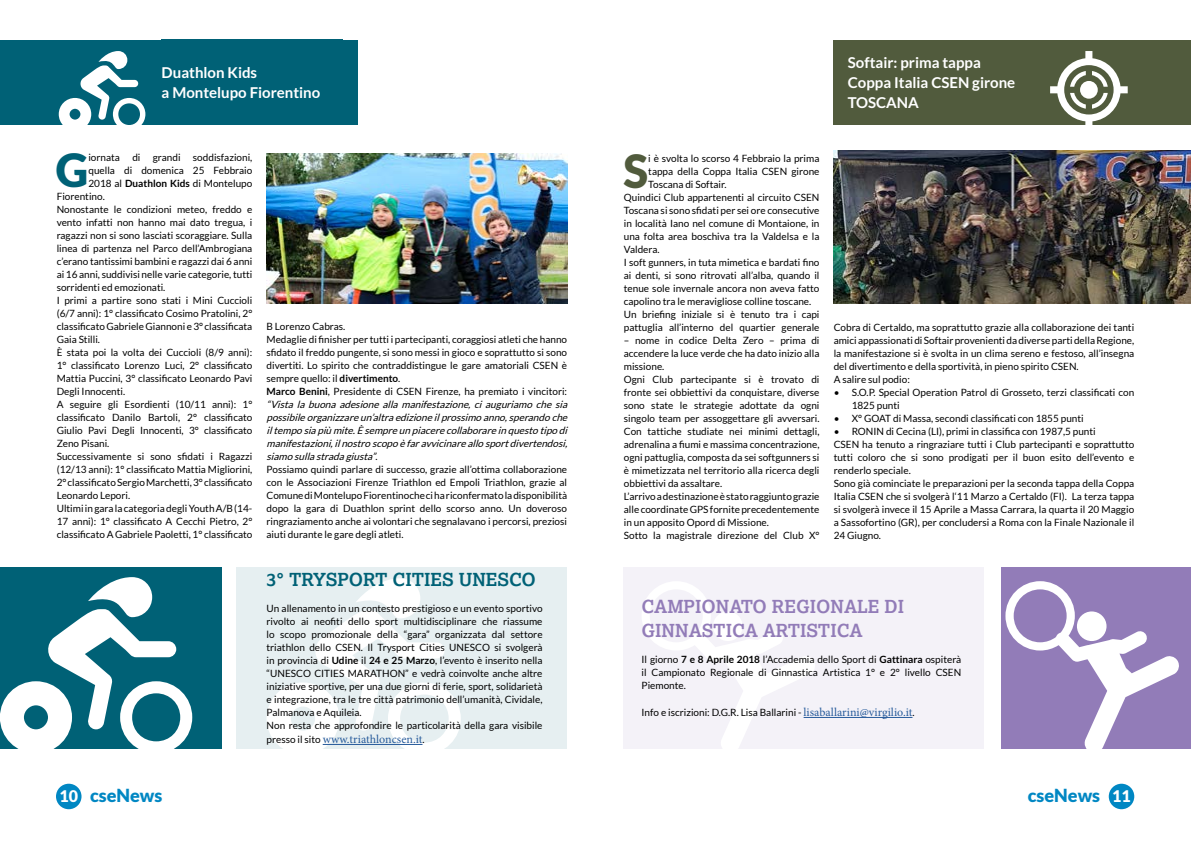
<style>
.page{position:relative;width:1191px;height:842px;background:#fff}
.page>*{position:absolute;margin:0;border:0;box-sizing:border-box;transform-origin:0 0}
.t1{font:900 45.7px "Lato";color:#515b3d}
.t2{font:900 45.7px "Lato";color:#006176}
.t3{font:700 18px/24px "Lexia Da Ma";color:#927cb8}
.t4{font:700 18px "Lexia Da Ma";color:#006176}
.t5{font:900 18px "Lato";color:#0087c3}
.t6{font:700 15px/20px "Lato";color:#fff}
.t7{font:12px "Minion Pro";letter-spacing:.005em;color:#275b9b}
.t8{font:10px/13px "Lato";color:#000}
.s1{font-weight:700}
.s2{font-style:italic}
.s3{font-family:"Lato";font-size:10px;color:#000}
.s4{font-family:"Minion Pro";font-size:12px;color:#275b9b}
.s5{font-size:16px;color:#fff}
</style>
<div class="page">
<div style="left:624px;top:567px;width:360px;height:181px;background:#f4f2f8"></div>
<svg style="left:641px;top:582px;width:175px;height:167px"></svg>
<div style="left:713px;top:611px;width:29px;height:30px;background:#fff;border-radius:50%"></div>
<hr style="left:803px;top:717px;width:109px;height:1px;background:#275b9b">
<div style="left:1001px;top:567px;width:190px;height:181px;background:#927cb8"></div>
<svg style="left:1005px;top:581px;width:175px;height:168px"></svg>
<div style="left:1077px;top:611px;width:29px;height:30px;background:#fff;border-radius:50%"></div>
<div style="left:833px;top:40px;width:358px;height:84px;background:#515b3d"></div>
<svg style="left:1050px;top:51px;width:77px;height:74px"></svg>
<img style="left:833px;top:150px;width:358px;height:153px">
<div style="left:0;top:567px;width:221px;height:181px;background:#006176"></div>
<svg style="left:0;top:577px;width:192px;height:172px"></svg>
<div style="left:236px;top:567px;width:331px;height:181px;background:#e6eff1"></div>
<svg style="left:266px;top:578px;width:195px;height:171px"></svg>
<hr style="left:323px;top:744px;width:99px;height:1px;background:#275b9b">
<img style="left:266px;top:153px;width:301px;height:150px">
<div style="left:0;top:40px;width:357px;height:84px;background:#006176"></div>
<svg style="left:59px;top:51px;width:86px;height:74px"></svg>
<div style="left:56px;top:784px;width:25px;height:25px;background:#0087c3;border-radius:50%"></div>
<div style="left:1108px;top:784px;width:26px;height:25px;background:#0087c3;border-radius:50%"></div>
<h3 class="t6" style="left:162px;top:62px;width:160px">Duathlon Kids<br>a Montelupo Fiorentino</h3>
<h1 class="t2" style="left:56px;top:144px;width:34px">G</h1>
<p class="t8" style="left:88px;top:151px;width:165px">iornata di grandi soddisfazioni,</p>
<p class="t8" style="left:88px;top:164px;width:165px">quella di domenica 25 Febbraio</p>
<p class="t8" style="left:88px;top:177px;width:165px">2018 al <span class="s1">Duathlon Kids</span> di Montelupo</p>
<p class="t8" style="left:57px;top:190px;width:50px">Fiorentino.</p>
<p class="t8" style="left:57px;top:203px;width:197px">Nonostante le condizioni meteo, freddo e</p>
<p class="t8" style="left:57px;top:216px;width:197px">vento infatti non hanno mai dato tregua, i</p>
<p class="t8" style="left:57px;top:229px;width:197px">ragazzi non si sono lasciati scoraggiare. Sulla</p>
<p class="t8" style="left:57px;top:242px;width:197px">linea di partenza nel Parco dell’Ambrogiana</p>
<p class="t8" style="left:57px;top:255px;width:197px">c’erano tantissimi bambini e ragazzi dai 6 anni</p>
<p class="t8" style="left:57px;top:268px;width:197px">ai 16 anni, suddivisi nelle varie categorie, tutti</p>
<p class="t8" style="left:57px;top:281px;width:110px">sorridenti ed emozionati.</p>
<p class="t8" style="left:57px;top:294px;width:197px">I primi a partire sono stati i Mini Cuccioli</p>
<p class="t8" style="left:57px;top:307px;width:197px">(6/7 anni): 1° classificato Cosimo Pratolini, 2°</p>
<p class="t8" style="left:57px;top:320px;width:197px">classificato Gabriele Giannoni e 3° classificata</p>
<p class="t8" style="left:57px;top:333px;width:45px">Gaia Stilli.</p>
<p class="t8" style="left:57px;top:346px;width:197px">È stata poi la volta dei Cuccioli (8/9 anni):</p>
<p class="t8" style="left:57px;top:359px;width:197px">1° classificato Lorenzo Luci, 2° classificato</p>
<p class="t8" style="left:57px;top:372px;width:197px">Mattia Puccini, 3° classificato Leonardo Pavi</p>
<p class="t8" style="left:57px;top:385px;width:70px">Degli Innocenti.</p>
<p class="t8" style="left:57px;top:398px;width:197px">A seguire gli Esordienti (10/11 anni): 1°</p>
<p class="t8" style="left:57px;top:411px;width:197px">classificato Danilo Bartoli, 2° classificato</p>
<p class="t8" style="left:57px;top:424px;width:197px">Giulio Pavi Degli Innocenti, 3° classificato</p>
<p class="t8" style="left:57px;top:437px;width:54px">Zeno Pisani.</p>
<p class="t8" style="left:57px;top:450px;width:197px">Successivamente si sono sfidati i Ragazzi</p>
<p class="t8" style="left:57px;top:463px;width:197px">(12/13 anni): 1° classificato Mattia Migliorini,</p>
<p class="t8" style="left:57px;top:476px;width:197px">2° classificato Sergio Marchetti, 3° classificato</p>
<p class="t8" style="left:57px;top:489px;width:75px">Leonardo Lepori.</p>
<p class="t8" style="left:57px;top:502px;width:197px">Ultimi in gara la categoria degli Youth A/B (14-</p>
<p class="t8" style="left:57px;top:515px;width:197px">17 anni): 1° classificato A Cecchi Pietro, 2°</p>
<p class="t8" style="left:57px;top:528px;width:197px">classificato A Gabriele Paoletti, 1° classificato</p>
<p class="t8" style="left:266px;top:320px;width:305px">B Lorenzo Cabras.<br>Medaglie di finisher per tutti i partecipanti, coraggiosi atleti che hanno sfidato il freddo pungente, si sono messi in gioco e soprattutto si sono divertiti. Lo spirito che contraddistingue le gare amatoriali CSEN è sempre quello: il <span class="s1">divertimento</span>.<br><span class="s1">Marco Benini</span>, Presidente di CSEN Firenze, ha premiato i vincitori: <span class="s2">“Vista la buona adesione alla manifestazione, ci auguriamo che sia possibileorganizzareun’altraedizioneilprossimo anno,sperando che iltempo siapiù mite.È sempreun piacerecollaborarein questo tipo di manifestazioni,ilnostro scopo èfaravvicinareallo sportdivertendosi, siamo sullastradagiusta”</span>.<br>Possiamo quindi parlare di successo, grazie all’ottima collaborazione con le Associazioni Firenze Triathlon ed Empoli Triathlon, grazie al Comune di Montelupo Fiorentinoche ci ha riconfermato la disponibilità dopo la gara di Duathlon sprint dello scorso anno. Un doveroso ringraziamento anche ai volontari che segnalavano i percorsi, preziosi aiuti durante le gare degli atleti.</p>
<h2 class="t4" style="left:266px;top:569px;width:271px">3° TRYSPORT CITIES UNESCO</h2>
<p class="t8" style="left:266px;top:602px;width:277px">Un allenamento in un contesto prestigioso e un evento sportivo rivolto ai neofiti dello sport multidisciplinare che riassume lo scopo promozionale della “gara” organizzata dal settore triathlon dello CSEN. Il Trysport Cities UNESCO si svolgerà in provincia di <span class="s1">Udine</span> il <span class="s1">24 e 25 Marzo</span>, l’evento è inserito nella “UNESCO CITIES MARATHON” e vedrà coinvolte anche altre iniziative sportive, per una due giorni di ferie, sport, solidarietà e integrazione, tra le tre città patrimonio dell’umanità, Cividale, Palmanova e Aquileia.<br>Non resta che approfondire le particolarità della gara visibile</p>
<p class="t7" style="left:266px;top:731px;width:160px"><span class="s3">presso il sito</span> www.triathloncsen.it<span class="s3">.</span></p>
<h3 class="t6" style="left:848px;top:52px;width:169px">Softair: prima tappa<br>Coppa Italia CSEN girone<br>TOSCANA</h3>
<h1 class="t1" style="left:623px;top:144px;width:26px">S</h1>
<p class="t8" style="left:648px;top:151px;width:173px">i è svolta lo scorso 4 Febbraio la prima</p>
<p class="t8" style="left:648px;top:164px;width:173px">tappa della Coppa Italia CSEN girone</p>
<p class="t8" style="left:648px;top:177px;width:80px">Toscana di Softair.</p>
<p class="t8" style="left:624px;top:190px;width:197px">Quindici Club appartenenti al circuito CSEN</p>
<p class="t8" style="left:624px;top:203px;width:197px">Toscana si sono sfidati per sei ore consecutive</p>
<p class="t8" style="left:624px;top:216px;width:197px">in località Iano nel comune di Montaione, in</p>
<p class="t8" style="left:624px;top:229px;width:197px">una folta area boschiva tra la Valdelsa e la</p>
<p class="t8" style="left:624px;top:242px;width:37px">Valdera.</p>
<p class="t8" style="left:624px;top:255px;width:197px">I soft gunners, in tuta mimetica e bardati fino</p>
<p class="t8" style="left:624px;top:268px;width:197px">ai denti, si sono ritrovati all’alba, quando il</p>
<p class="t8" style="left:624px;top:281px;width:197px">tenue sole invernale ancora non aveva fatto</p>
<p class="t8" style="left:624px;top:294px;width:189px">capolino tra le meravigliose colline toscane.</p>
<p class="t8" style="left:624px;top:307px;width:197px">Un briefing iniziale si è tenuto tra i capi</p>
<p class="t8" style="left:624px;top:320px;width:197px">pattuglia all’interno del quartier generale</p>
<p class="t8" style="left:624px;top:333px;width:197px">– nome in codice Delta Zero – prima di accendere la luce verde che ha dato inizio alla missione.<br>Ogni Club partecipante si è trovato di fronte sei obbiettivi da conquistare, diverse sono state le strategie adottate da ogni singolo team per assoggettare gli avversari.<br>Con tattiche studiate nei minimi dettagli, adrenalina a fiumi e massima concentrazione, ogni pattuglia, composta da sei softgunners si è mimetizzata nel territorio alla ricerca degli obbiettivi da assaltare.<br>L’arrivo a destinazione è stato raggiunto grazie alle coordinate GPS fornite precedentemente in un apposito Opord di Missione.<br>Sotto la magistrale direzione del Club X°</p>
<p class="t8" style="left:833px;top:320px;width:302px">Cobra di Certaldo, ma soprattutto grazie alla collaborazione dei tanti amici appassionati di Softair provenienti da diverse parti della Regione, la manifestazione si è svolta in un clima sereno e festoso, all’insegna del divertimento e della sportività, in pieno spirito CSEN.<br>A salire sul podio:</p>
<p class="t8" style="left:851px;top:385px;width:284px;text-indent:-18px">• S.O.P. Special Operation Patrol di Grosseto, terzi classificati con<br>1825 punti</p>
<p class="t8" style="left:833px;top:411px;width:251px">• X° GOAT di Massa, secondi classificati con 1855 punti</p>
<p class="t8" style="left:833px;top:424px;width:302px">• RONIN di Cecina (LI), primi in classifica con 1987,5 punti<br>CSEN ha tenuto a ringraziare tutti i Club partecipanti e soprattutto tutti coloro che si sono prodigati per il buon esito dell’evento e renderlo speciale.<br>Sono già cominciate le preparazioni per la seconda tappa della Coppa Italia CSEN che si svolgerà l‘11 Marzo a Certaldo (FI). La terza tappa si svolgerà invece il 15 Aprile a Massa Carrara, la quarta il 20 Maggio a Sassofortino (GR), per concludersi a Roma con la Finale Nazionale il 24 Giugno.</p>
<h2 class="t3" style="left:641px;top:594px;width:264px">CAMPIONATO REGIONALE DI<br>GINNASTICA ARTISTICA</h2>
<p class="t8" style="left:641px;top:653px;width:321px;text-align:justify">Il giorno <span class="s1">7 e 8 Aprile 2018</span> l’Accademia dello Sport di <span class="s1">Gattinara</span> ospiterà il Campionato Regionale di Ginnastica Artistica 1° e 2° livello CSEN Piemonte.</p>
<p class="t8" style="left:641px;top:706px;width:274px">Info e iscrizioni: D.G.R. Lisa Ballarini - <span class="s4">lisaballarini@virgilio.it</span>.</p>
<h2 class="t5" style="left:59px;top:785px;width:104px"><span class="s5">10</span> cseNews</h2>
<h2 class="t5" style="left:1027px;top:785px;width:104px">cseNews <span class="s5">11</span></h2>
</div>
